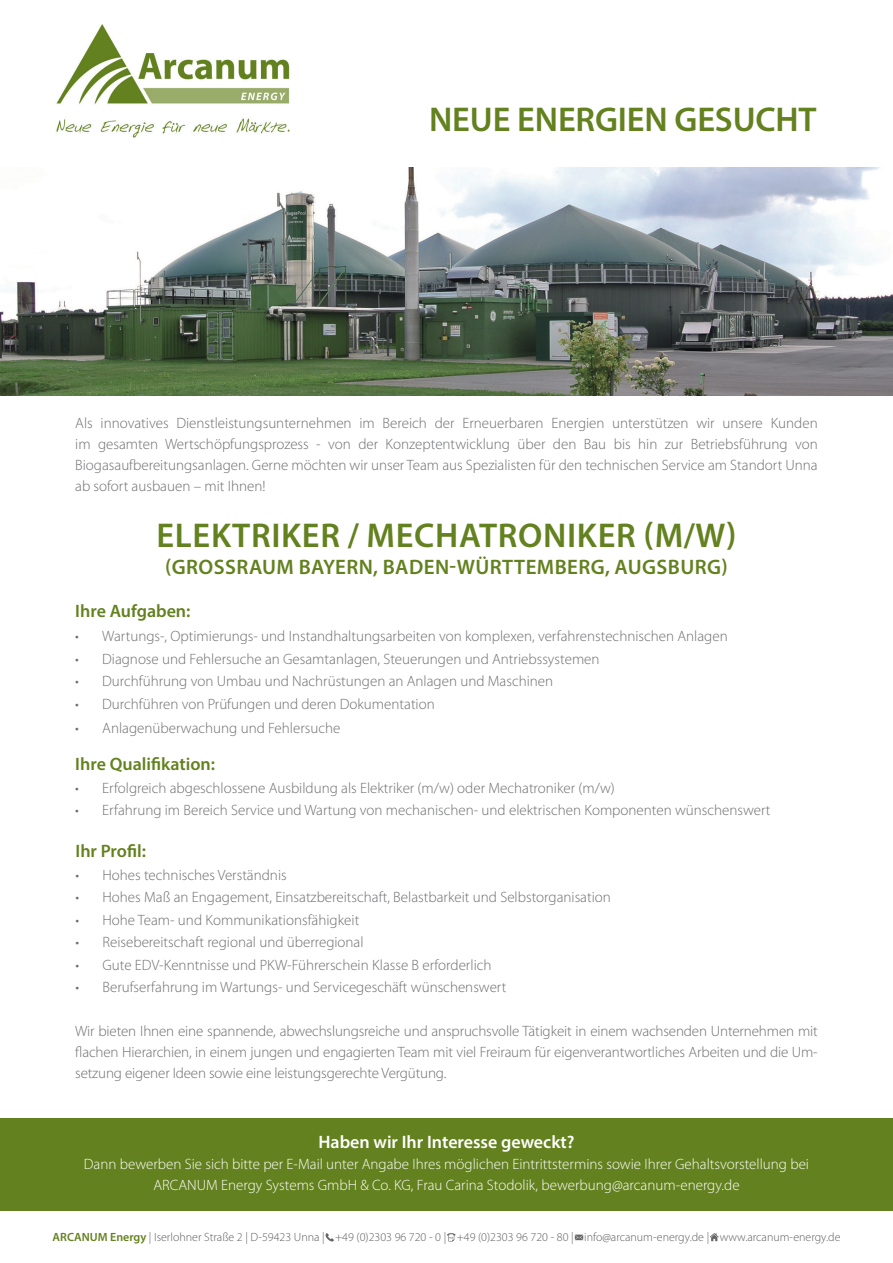
<style>
.page{position:relative;width:893px;height:1263px;background:#fff}
.page>*{position:absolute;margin:0;border:0;box-sizing:border-box;transform-origin:0 0}
.t1{font:600 34.5px "Myriad Pro";letter-spacing:.02em;color:#63811e}
.t2{font:600 34.5px "Myriad Pro";letter-spacing:-.005em;color:#63811e}
.t3{font:600 21px "Myriad Pro";letter-spacing:.02em;color:#63811e}
.t4{font:600 18px "Myriad Pro";color:#63811e}
.t5{font:600 18px "Myriad Pro";color:#fff}
.t6{font:300 15px/21px "Myriad Pro";color:#6c6d70;text-align:justify}
.t7{font:300 15px/21px "Myriad Pro";color:#fff;text-align:center}
.t8{font:300 12px "Myriad Pro";color:#605e5f}
.s1{font-weight:600;color:#63811e}
</style>
<div class="page">
<img style="left:0;top:168px;width:893px;height:227px">
<img style="left:56px;top:25px;width:234px;height:113px">
<div style="left:0;top:1118px;width:893px;height:93px;background:#63811e"></div>
<svg style="left:575px;top:1234px;width:8px;height:6px"></svg>
<svg style="left:447px;top:1233px;width:8px;height:8px"></svg>
<svg style="left:710px;top:1233px;width:9px;height:8px"></svg>
<svg style="left:326px;top:1233px;width:8px;height:8px"></svg>
<h1 class="t2" style="left:429px;top:98px;width:389px">NEUE ENERGIEN GESUCHT</h1>
<p class="t6" style="left:75px;top:412px;width:744px">Als innovatives Dienstleistungsunternehmen im Bereich der Erneuerbaren Energien unterstützen wir unsere Kunden im gesamten Wertschöpfungsprozess - von der Konzeptentwicklung über den Bau bis hin zur Betriebsführung von Biogasaufbereitungsanlagen. Gerne möchten wir unser Team aus Spezialisten für den technischen Service am Standort Unna ab sofort ausbauen – mit Ihnen!</p>
<h1 class="t1" style="left:156px;top:513px;width:582px">ELEKTRIKER / MECHATRONIKER (M/W)</h1>
<h2 class="t3" style="left:165px;top:554px;width:564px">(GROSSRAUM BAYERN, BADEN-WÜRTTEMBERG, AUGSBURG)</h2>
<p class="t4" style="left:75px;top:599px;width:117px">Ihre Aufgaben:</p>
<p class="t6" style="left:75px;top:625px;width:654px">• Wartungs-, Optimierungs- und Instandhaltungsarbeiten von komplexen, verfahrenstechnischen Anlagen</p>
<p class="t6" style="left:75px;top:648px;width:526px">• Diagnose und Fehlersuche an Gesamtanlagen, Steuerungen und Antriebssystemen</p>
<p class="t6" style="left:75px;top:670px;width:479px">• Durchführung von Umbau und Nachrüstungen an Anlagen und Maschinen</p>
<p class="t6" style="left:75px;top:693px;width:361px">• Durchführen von Prüfungen und deren Dokumentation</p>
<p class="t6" style="left:75px;top:717px;width:267px">• Anlagenüberwachung und Fehlersuche</p>
<p class="t4" style="left:75px;top:753px;width:141px">Ihre Qualifikation:</p>
<p class="t6" style="left:75px;top:777px;width:541px">• Erfolgreich abgeschlossene Ausbildung als Elektriker (m/w) oder Mechatroniker (m/w)</p>
<p class="t6" style="left:75px;top:800px;width:697px">• Erfahrung im Bereich Service und Wartung von mechanischen- und elektrischen Komponenten wünschenswert</p>
<p class="t4" style="left:75px;top:840px;width:72px">Ihr Profil:</p>
<p class="t6" style="left:75px;top:864px;width:213px">• Hohes technisches Verständnis</p>
<p class="t6" style="left:75px;top:887px;width:537px">• Hohes Maß an Engagement, Einsatzbereitschaft, Belastbarkeit und Selbstorganisation</p>
<p class="t6" style="left:75px;top:909px;width:285px">• Hohe Team- und Kommunikationsfähigkeit</p>
<p class="t6" style="left:75px;top:932px;width:290px">• Reisebereitschaft regional und überregional</p>
<p class="t6" style="left:75px;top:954px;width:418px">• Gute EDV-Kenntnisse und PKW-Führerschein Klasse B erforderlich</p>
<p class="t6" style="left:75px;top:977px;width:432px">• Berufserfahrung im Wartungs- und Servicegeschäft wünschenswert</p>
<p class="t6" style="left:75px;top:1021px;width:744px">Wir bieten Ihnen eine spannende, abwechslungsreiche und anspruchsvolle Tätigkeit in einem wachsenden Unternehmen mit flachen Hierarchien, in einem jungen und engagierten Team mit viel Freiraum für eigenverantwortliches Arbeiten und die Um&shy;setzung eigener Ideen sowie eine leistungsgerechte Vergütung.</p>
<p class="t5" style="left:318px;top:1130px;width:258px">Haben wir Ihr Interesse geweckt?</p>
<p class="t7" style="left:84px;top:1153px;width:727px">Dann bewerben Sie sich bitte per E-Mail unter Angabe Ihres möglichen Eintrittstermins sowie Ihrer Gehaltsvorstellung bei<br>ARCANUM Energy Systems GmbH &amp; Co. KG, Frau Carina Stodolik, bewerbung@arcanum-energy.de</p>
<p class="t8" style="left:53px;top:1229px;width:789px"><span class="s1">ARCANUM Energy</span> | Iserlohner Straße 2 | D-59423 Unna | +49 (0)2303 96 720 - 0 | +49 (0)2303 96 720 - 80 | info@arcanum-energy.de | www.arcanum-energy.de</p>
</div>
